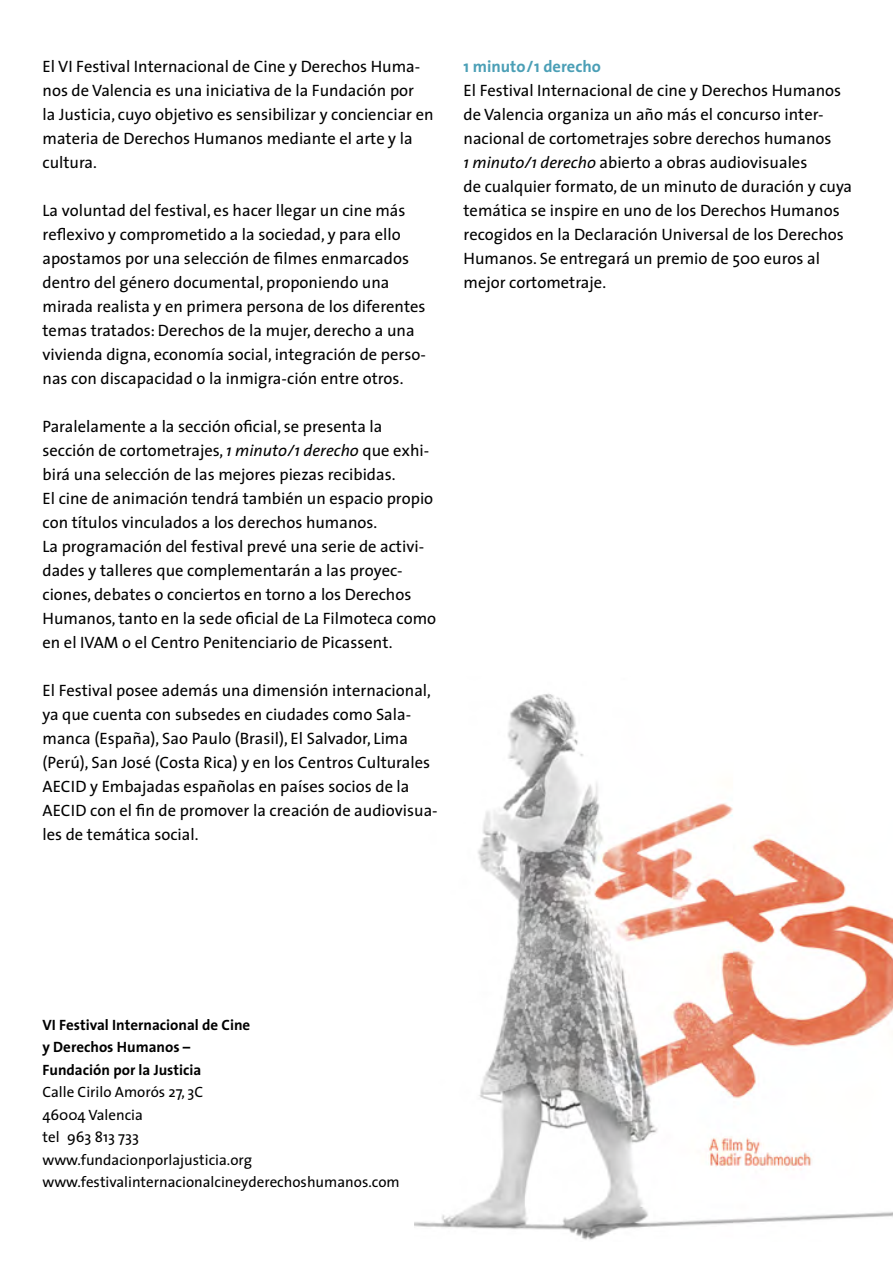
<style>
.page{position:relative;width:893px;height:1263px;background:#fff}
.page>*{position:absolute;margin:0;border:0;box-sizing:border-box;transform-origin:0 0}
.t1{font:16.5px/24px "The Sans";color:#000}
.t2{font:700 16.5px "The Sans";color:#4b9fb6}
.t3{font:15px/22.5px "The Sans";color:#000}
.t4{font:700 15px/22.5px "The Sans";color:#000}
.s1{font-style:italic}
</style>
<div class="page">
<img style="left:415px;top:693px;width:478px;height:547px">
<p class="t1" style="left:43px;top:54px;width:393px">El VI Festival Internacional de Cine y Derechos Huma&shy;nos de Valencia es una iniciativa de la Fundación por<br>la Justicia, cuyo objetivo es sensibilizar y concienciar en materia de Derechos Humanos mediante el arte y la cultura.</p>
<p class="t1" style="left:43px;top:198px;width:385px">La voluntad del festival, es hacer llegar un cine más reflexivo y comprometido a la sociedad, y para ello apostamos por una selección de filmes enmarcados dentro del género documental, proponiendo una mirada realista y en primera persona de los diferentes temas tratados: Derechos de la mujer, derecho a una vivienda digna, economía social, integración de perso&shy;nas con discapacidad o la inmigra-ción entre otros.</p>
<p class="t1" style="left:43px;top:414px;width:395px">Paralelamente a la sección oficial, se presenta la sección de cortometrajes, <span class="s1">1 minuto/1 derecho</span> que exhi&shy;birá una selección de las mejores piezas recibidas.<br>El cine de animación tendrá también un espacio propio con títulos vinculados a los derechos humanos.<br>La programación del festival prevé una serie de activi&shy;dades y talleres que complementarán a las proyec&shy;ciones, debates o conciertos en torno a los Derechos Humanos, tanto en la sede oficial de La Filmoteca como en el IVAM o el Centro Penitenciario de Picassent.</p>
<p class="t1" style="left:43px;top:678px;width:397px">El Festival posee además una dimensión internacional, ya que cuenta con subsedes en ciudades como Sala&shy;manca (España), Sao Paulo (Brasil), El Salvador, Lima (Perú), San José (Costa Rica) y en los Centros Culturales AECID y Embajadas españolas en países socios de la AECID con el fin de promover la creación de audiovisua&shy;les de temática social.</p>
<p class="t2" style="left:463px;top:53px;width:139px">1 minuto/1 derecho</p>
<p class="t1" style="left:463px;top:78px;width:390px">El Festival Internacional de cine y Derechos Humanos de Valencia organiza un año más el concurso inter&shy;nacional de cortometrajes sobre derechos humanos<br><span class="s1">1 minuto/1 derecho</span> abierto a obras audiovisuales<br>de cualquier formato, de un minuto de duración y cuya temática se inspire en uno de los Derechos Humanos recogidos en la Declaración Universal de los Derechos Humanos. Se entregará un premio de 500 euros al mejor cortometraje.</p>
<p class="t4" style="left:43px;top:1013px;width:209px">VI Festival Internacional de Cine y Derechos Humanos –<br>Fundación por la Justicia</p>
<p class="t3" style="left:43px;top:1080px;width:359px">Calle Cirilo Amorós 27, 3C<br>46004 Valencia<br>tel 963 813 733<br>www.fundacionporlajusticia.org www.festivalinternacionalcineyderechoshumanos.com</p>
</div>
